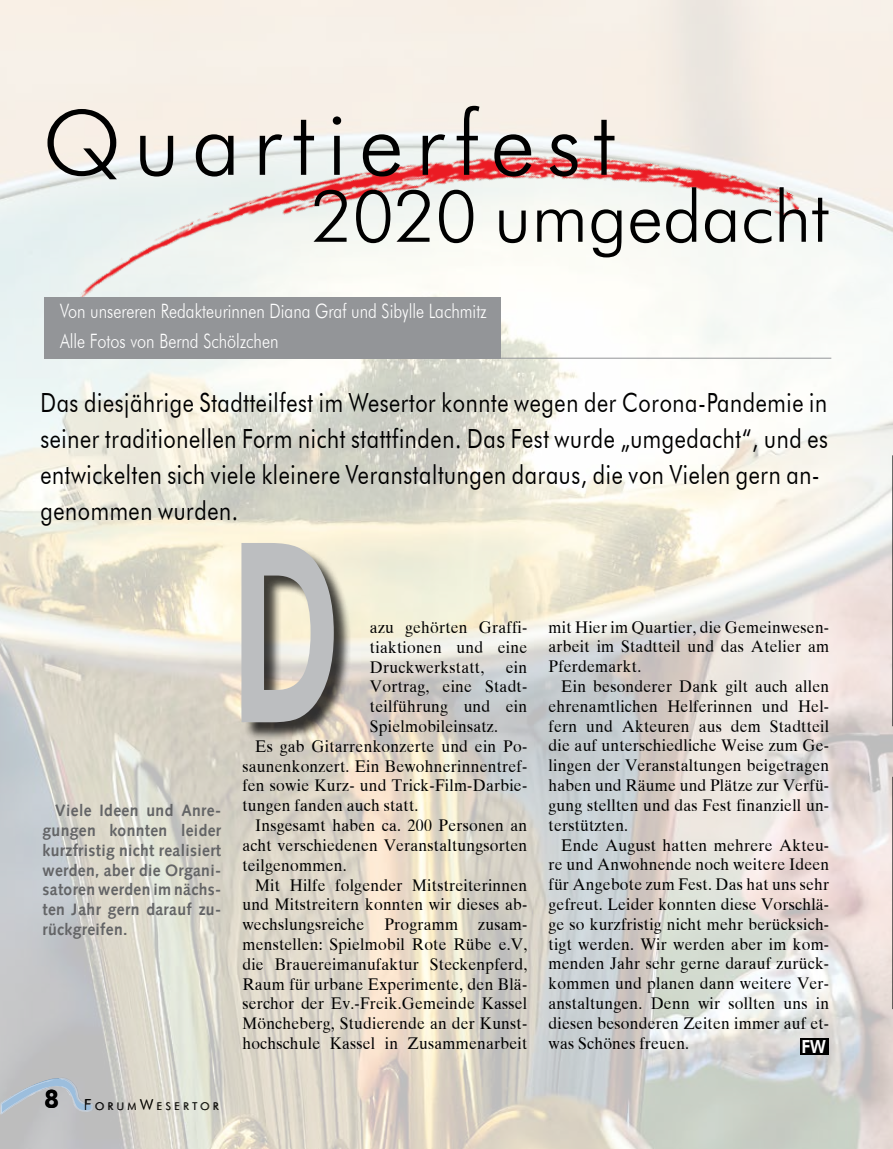
<style>
.page{position:relative;width:893px;height:1149px;background:#fff}
.page>*{position:absolute;margin:0;border:0;box-sizing:border-box;transform-origin:0 0}
.t1{font:800 250.65px "Futura BT";color:#bcbec0;scale:.59 1}
.t2{font:300 90px "Futura BT";letter-spacing:.13em;color:#000}
.t3{font:300 72px "Futura BT";color:#000}
.t4{font:26.4px/36px "Futura BT";letter-spacing:.03em;color:#000;scale:.82 1}
.t5{font:300 19.8px/30px "Futura BT";color:#fff;scale:.82 1}
.t6{font:800 18px "Futura BT";color:#fff;scale:.9 1}
.t7{font:16.5px/19.8px "Times Ten";letter-spacing:.015em;color:#000;text-align:justify;scale:.95 1}
.t8{font:700 16.5px/19.8px "Syntax";letter-spacing:.025em;color:#636466;text-align:justify;scale:.95 1}
.t9{font:300 10.5px "Futura BT";letter-spacing:.335em;color:#000}
.s1{font-size:15px}
</style>
<div class="page">
<img style="left:0;top:0;width:893px;height:1148px">
<img style="left:75px;top:0;width:728px;height:581px">
<div style="left:44px;top:297px;width:456px;height:61px;background:#939598"></div>
<hr style="left:355px;top:358px;width:476px;height:1px;background:#939598">
<div style="left:244px;top:545px;width:108px;height:195px;background:#000;opacity:.75"></div>
<svg style="left:892px;top:455px;width:1px;height:271px"></svg>
<hr style="left:892px;top:369px;width:1px;height:60px;background:#d1d3d4">
<svg style="left:892px;top:776px;width:1px;height:232px"></svg>
<svg style="left:0;top:1076px;width:94px;height:38px;background:#b8bfc7"></svg>
<div style="left:800px;top:1037px;width:29px;height:16px;background:#000"></div>
<h2 class="t2" style="left:43px;top:88px;width:574px">Quartierfest</h2>
<h3 class="t3" style="left:311px;top:172px;width:520px">2020 umgedacht</h3>
<p class="t5" style="left:60px;top:295px;width:522px">Von unsereren Redakteurinnen Diana Graf und Sibylle Lachmitz<br>Alle Fotos von Bernd Schölzchen</p>
<p class="t4" style="left:40px;top:384px;width:962px">Das diesjährige Stadtteilfest im Wesertor konnte wegen der Corona-Pandemie in seiner traditionellen Form nicht stattfinden. Das Fest wurde „umgedacht“, und es entwickelten sich viele kleinere Veranstaltungen daraus, die von Vielen gern an&shy;genommen wurden.</p>
<p class="t8" style="left:43px;top:800px;width:190px;text-indent:13px">Viele Ideen und Anre&shy;gungen konnten leider kurzfristig nicht realisiert werden, aber die Organi&shy;satoren werden im nächs&shy;ten Jahr gern darauf zu&shy;rückgreifen.</p>
<p class="t9" style="left:44px;top:1099px;width:176px"><sup>8</sup> <span class="s1">F</span>ORUM<span class="s1">W</span>ESERTOR</p>
<h1 class="t1" style="left:230px;top:480px;width:190px">D</h1>
<p class="t7" style="left:370px;top:617px;width:167px">azu gehörten Graffi&shy;tiaktionen und eine Druckwerkstatt,</p>
<p class="t7" style="left:506px;top:656px;width:24px">ein</p>
<p class="t7" style="left:370px;top:676px;width:167px">Vortrag, eine Stadt-</p>
<p class="t7" style="left:370px;top:696px;width:167px">teilführung und ein</p>
<p class="t7" style="left:370px;top:716px;width:136px">Spielmobileinsatz.</p>
<p class="t7" style="left:255px;top:736px;width:288px">Es gab Gitarrenkonzerte und ein Po-</p>
<p class="t7" style="left:242px;top:755px;width:301px">saunenkonzert. Ein Bewohnerinnentref-</p>
<p class="t7" style="left:242px;top:775px;width:301px">fen sowie Kurz- und Trick-Film-Darbie-</p>
<p class="t7" style="left:242px;top:795px;width:187px">tungen fanden auch statt.</p>
<p class="t7" style="left:255px;top:815px;width:288px">Insgesamt haben ca. 200 Personen an</p>
<p class="t7" style="left:242px;top:835px;width:301px">acht verschiedenen Veranstaltungsorten</p>
<p class="t7" style="left:242px;top:854px;width:111px">teilgenommen.</p>
<p class="t7" style="left:255px;top:874px;width:288px">Mit Hilfe folgender Mitstreiterinnen</p>
<p class="t7" style="left:242px;top:894px;width:301px">und Mitstreitern konnten wir dieses ab-</p>
<p class="t7" style="left:242px;top:914px;width:301px">wechslungsreiche Programm zusam-</p>
<p class="t7" style="left:242px;top:934px;width:301px">menstellen: Spielmobil Rote Rübe e.V,</p>
<p class="t7" style="left:242px;top:953px;width:301px">die Brauereimanufaktur Steckenpferd,</p>
<p class="t7" style="left:242px;top:973px;width:301px">Raum für urbane Experimente, den Blä-</p>
<p class="t7" style="left:242px;top:993px;width:301px">serchor der Ev.-Freik.Gemeinde Kassel</p>
<p class="t7" style="left:242px;top:1013px;width:301px">Möncheberg, Studierende an der Kunst-</p>
<p class="t7" style="left:242px;top:1033px;width:301px">hochschule Kassel in Zusammenarbeit</p>
<p class="t7" style="left:549px;top:616px;width:297px">mit Hier im Quartier, die Gemeinwesen&shy;arbeit im Stadtteil und das Atelier am Pferdemarkt.</p>
<p class="t7" style="left:549px;top:676px;width:297px;text-indent:13px">Ein besonderer Dank gilt auch allen ehrenamtlichen Helferinnen und Hel&shy;fern und Akteuren aus dem Stadtteil die auf unterschiedliche Weise zum Ge&shy;lingen der Veranstaltungen beigetragen haben und Räume und Plätze zur Verfü&shy;gung stellten und das Fest finanziell un&shy;terstützten.</p>
<p class="t7" style="left:549px;top:834px;width:297px;text-indent:13px">Ende August hatten mehrere Akteu&shy;re und Anwohnende noch weitere Ideen für Angebote zum Fest. Das hat uns sehr gefreut. Leider konnten diese Vorschlä&shy;ge so kurzfristig nicht mehr berücksich&shy;tigt werden. Wir werden aber im kom&shy;menden Jahr sehr gerne darauf zurück&shy;kommen und planen dann weitere Ver&shy;anstaltungen. Denn wir sollten uns in diesen besonderen Zeiten immer auf et&shy;was Schönes freuen.</p>
<p class="t6" style="left:801px;top:1035px;width:29px">FW</p>
</div>
